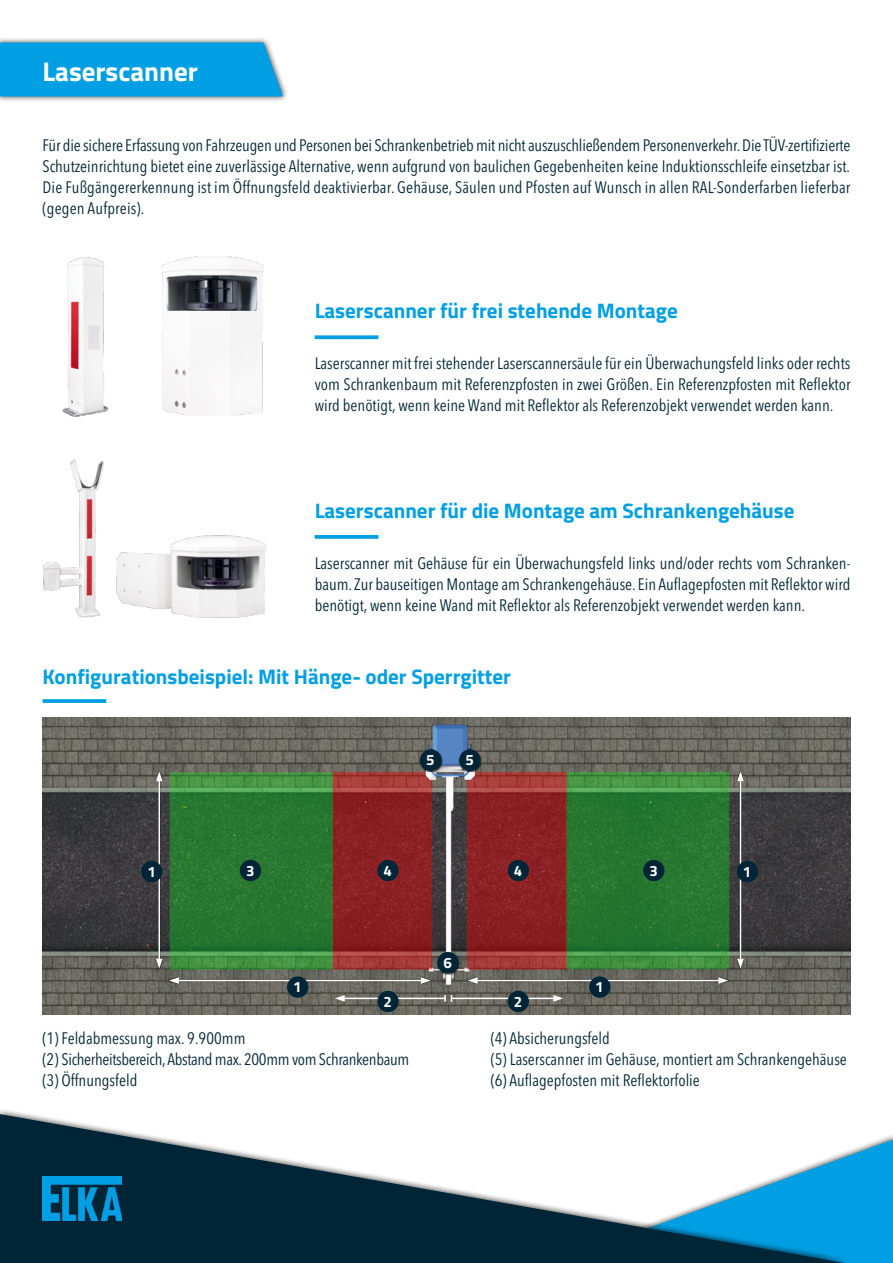
<style>
.page{position:relative;width:893px;height:1263px;background:#fff}
.page>*{position:absolute;margin:0;border:0;box-sizing:border-box;transform-origin:0 0}
.t1{font:700 27px "Titillium Web";color:#fff}
.t2{font:700 21px "Titillium Web";color:#009fe3}
.t3{font:condensed 16.5px/21px "Avenir Next LT Pro";color:#002537;text-align:justify}
.t4{font:condensed 16.5px/21px "Avenir Next LT Pro";letter-spacing:-.02em;color:#002537}
.t5{font:700 15px "Titillium Web";color:#fff}
</style>
<div class="page">
<img style="left:162px;top:257px;width:101px;height:159px">
<img style="left:62px;top:257px;width:47px;height:159px">
<svg style="left:315px;top:335px;width:63px;height:4px"></svg>
<img style="left:116px;top:535px;width:150px;height:83px">
<img style="left:43px;top:459px;width:61px;height:159px">
<svg style="left:315px;top:535px;width:63px;height:4px"></svg>
<svg style="left:43px;top:699px;width:63px;height:4px"></svg>
<img style="left:43px;top:717px;width:807px;height:297px">
<div style="left:240px;top:860px;width:21px;height:21px;background:#002537;border-radius:50%"></div>
<div style="left:643px;top:860px;width:21px;height:21px;background:#002537;border-radius:50%"></div>
<div style="left:377px;top:860px;width:22px;height:21px;background:#002537;border-radius:50%"></div>
<div style="left:508px;top:860px;width:21px;height:21px;background:#002537;border-radius:50%"></div>
<div style="left:458px;top:748px;width:24px;height:24px;background:#000;opacity:.75"></div>
<div style="left:459px;top:749px;width:21px;height:22px;background:#002537;border-radius:50%"></div>
<div style="left:155px;top:770px;width:8px;height:200px;background:#000;opacity:.75"></div>
<hr style="left:158px;top:774px;width:2px;height:187px;background:#fff">
<svg style="left:156px;top:771px;width:7px;height:10px"></svg>
<svg style="left:156px;top:959px;width:7px;height:10px"></svg>
<div style="left:141px;top:861px;width:21px;height:21px;background:#002537;border-radius:50%"></div>
<div style="left:168px;top:976px;width:264px;height:9px;background:#000;opacity:.75"></div>
<hr style="left:173px;top:980px;width:254px;height:1px;background:#fff">
<svg style="left:421px;top:977px;width:10px;height:7px"></svg>
<svg style="left:169px;top:977px;width:10px;height:7px"></svg>
<div style="left:287px;top:976px;width:21px;height:22px;background:#002537;border-radius:50%"></div>
<div style="left:436px;top:951px;width:24px;height:23px;background:#000;opacity:.75"></div>
<div style="left:437px;top:952px;width:22px;height:21px;background:#002537;border-radius:50%"></div>
<div style="left:736px;top:770px;width:9px;height:200px;background:#000;opacity:.75"></div>
<hr style="left:740px;top:774px;width:1px;height:187px;background:#fff">
<svg style="left:737px;top:771px;width:7px;height:10px"></svg>
<svg style="left:737px;top:959px;width:7px;height:10px"></svg>
<div style="left:737px;top:861px;width:21px;height:21px;background:#002537;border-radius:50%"></div>
<div style="left:466px;top:976px;width:263px;height:9px;background:#000;opacity:.75"></div>
<hr style="left:474px;top:980px;width:248px;height:1px;background:#fff">
<svg style="left:718px;top:977px;width:10px;height:7px"></svg>
<svg style="left:468px;top:977px;width:10px;height:7px"></svg>
<div style="left:589px;top:976px;width:21px;height:22px;background:#002537;border-radius:50%"></div>
<hr style="left:340px;top:997px;width:105px;height:2px;background:#fff">
<svg style="left:553px;top:995px;width:10px;height:7px"></svg>
<svg style="left:335px;top:995px;width:10px;height:7px"></svg>
<hr style="left:451px;top:997px;width:106px;height:2px;background:#fff">
<svg style="left:444px;top:995px;width:8px;height:7px"></svg>
<div style="left:377px;top:991px;width:22px;height:21px;background:#002537;border-radius:50%"></div>
<div style="left:419px;top:748px;width:24px;height:24px;background:#000;opacity:.75"></div>
<div style="left:420px;top:749px;width:21px;height:22px;background:#002537;border-radius:50%"></div>
<svg style="left:849px;top:1139px;width:44px;height:124px;background:#0fa3e2"></svg>
<svg style="left:0;top:1114px;width:845px;height:149px"></svg>
<img style="left:43px;top:1176px;width:79px;height:44px">
<div style="left:0;top:37px;width:289px;height:65px;background:#000;opacity:.75"></div>
<div style="left:0;top:43px;width:283px;height:53px;background:#009fe3"></div>
<div style="left:508px;top:991px;width:21px;height:21px;background:#002537;border-radius:50%"></div>
<h1 class="t1" style="left:43px;top:51px;width:157px">Laserscanner</h1>
<p class="t3" style="left:43px;top:135px;width:809px">Für die sichere Erfassung von Fahrzeugen und Personen bei Schrankenbetrieb mit nicht auszuschließendem Personenverkehr. Die TÜV-zertifizierte Schutzeinrichtung bietet eine zuverlässige Alternative, wenn aufgrund von baulichen Gegebenheiten keine Induktionsschleife einsetzbar ist.<br>Die Fußgängererkennung ist im Öffnungsfeld deaktivierbar. Gehäuse, Säulen und Pfosten auf Wunsch in allen RAL-Sonderfarben lieferbar (gegen Aufpreis).</p>
<p class="t2" style="left:315px;top:295px;width:365px">Laserscanner für frei stehende Montage</p>
<p class="t3" style="left:315px;top:353px;width:537px">Laserscanner mit frei stehender Laserscannersäule für ein Überwachungsfeld links oder rechts vom Schrankenbaum mit Referenzpfosten in zwei Größen. Ein Referenzpfosten mit Reflektor wird benötigt, wenn keine Wand mit Reflektor als Referenzobjekt verwendet werden kann.</p>
<p class="t2" style="left:315px;top:494px;width:481px">Laserscanner für die Montage am Schrankengehäuse</p>
<p class="t3" style="left:315px;top:552px;width:537px">Laserscanner mit Gehäuse für ein Überwachungsfeld links und/oder rechts vom Schranken&shy;baum. Zur bauseitigen Montage am Schrankengehäuse. Ein Auflagepfosten mit Reflektor wird benötigt, wenn keine Wand mit Reflektor als Referenzobjekt verwendet werden kann.</p>
<p class="t2" style="left:43px;top:660px;width:470px">Konfigurationsbeispiel: Mit Hänge- oder Sperrgitter</p>
<p class="t5" style="left:147px;top:860px;width:10px">1</p>
<p class="t5" style="left:426px;top:749px;width:10px">5</p>
<p class="t5" style="left:465px;top:749px;width:10px">5</p>
<p class="t5" style="left:246px;top:859px;width:10px">3</p>
<p class="t5" style="left:384px;top:859px;width:10px">4</p>
<p class="t5" style="left:514px;top:859px;width:10px">4</p>
<p class="t5" style="left:649px;top:859px;width:10px">3</p>
<p class="t5" style="left:293px;top:976px;width:10px">1</p>
<p class="t5" style="left:384px;top:990px;width:10px">2</p>
<p class="t5" style="left:443px;top:951px;width:10px">6</p>
<p class="t5" style="left:514px;top:990px;width:10px">2</p>
<p class="t5" style="left:595px;top:976px;width:10px">1</p>
<p class="t5" style="left:743px;top:860px;width:10px">1</p>
<p class="t4" style="left:43px;top:1028px;width:368px">(1) Feldabmessung max. 9.900mm<br>(2) Sicherheitsbereich, Abstand max. 200mm vom Schrankenbaum (3) Öffnungsfeld</p>
<p class="t3" style="left:491px;top:1028px;width:358px;text-align:left">(4) Absicherungsfeld<br>(5) Laserscanner im Gehäuse, montiert am Schrankengehäuse (6) Auflagepfosten mit Reflektorfolie</p>
</div>
